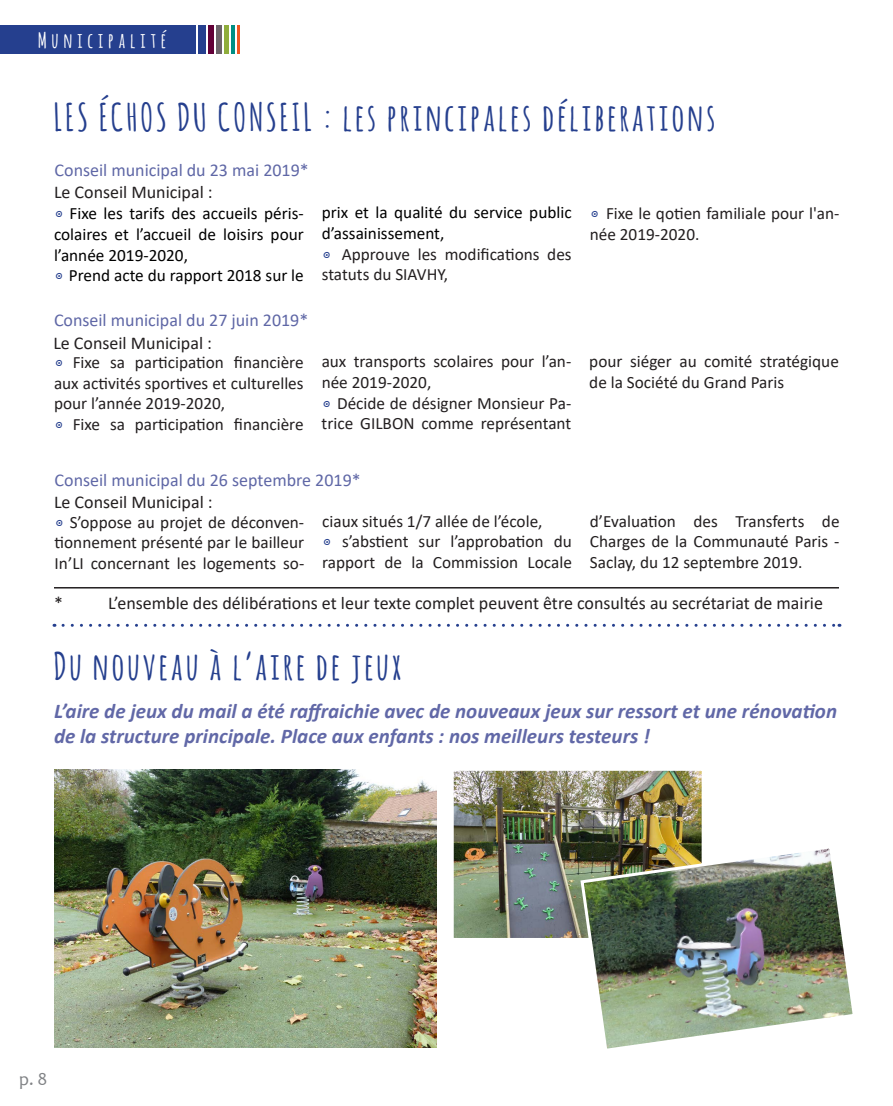
<style>
.page{position:relative;width:893px;height:1106px;background:#fff}
.page>*{position:absolute;margin:0;border:0;box-sizing:border-box;transform-origin:0 0}
.t1{font:700 37.5px "Amatic";letter-spacing:.1em;color:#253f8e}
.t2{font:italic 700 21px/25.2px "Calibri";color:#6168a7}
.t3{font:700 21px "Amatic";letter-spacing:.25em;color:#fff}
.t4{font:18px "Calibri";color:#231f20}
.t5{font:18px "Calibri";color:#5f67a6}
.t6{font:18px "Candara";color:#808285}
.t7{font:17.25px/20.7px "Calibri";color:#231f20}
.t8{font:17.25px/20.7px "Calibri";color:#000}
.s1{font-family:"PW New Arrows";color:#253f8e}
.s2{color:#231f20}
</style>
<div class="page">
<div style="left:0;top:26px;width:196px;height:28px;background:#253f8e"></div>
<div style="left:208px;top:26px;width:6px;height:28px;background:#620037"></div>
<div style="left:217px;top:26px;width:5px;height:28px;background:#6c6369"></div>
<hr style="left:225px;top:26px;width:4px;height:28px;background:#8fad3c">
<hr style="left:231px;top:26px;width:4px;height:28px;background:#008e84">
<hr style="left:237px;top:26px;width:3px;height:28px;background:#f15622">
<div style="left:199px;top:26px;width:7px;height:28px;background:#253f8e"></div>
<hr style="left:54px;top:587px;width:785px;height:1px;background:#231f20">
<svg style="left:63px;top:624px;width:777px;height:3px"></svg>
<img style="left:54px;top:770px;width:383px;height:277px">
<img style="left:455px;top:771px;width:246px;height:166px">
<div style="left:451px;top:767px;width:254px;height:174px;border:3px solid #fff"></div>
<img style="left:579px;top:843px;width:274px;height:206px">
<p class="t3" style="left:38px;top:26px;width:129px">Municipalité</p>
<h1 class="t1" style="left:54px;top:90px;width:662px">LES ÉCHOS DU CONSEIL : les principales déliberations</h1>
<p class="t5" style="left:55px;top:158px;width:256px">Conseil municipal du 23 mai 2019*</p>
<p class="t4" style="left:54px;top:179px;width:160px">Le Conseil Municipal :</p>
<p class="t8" style="left:54px;top:203px;width:251px"><span class="s1">a</span> Fixe les tarifs des accueils péris&shy;colaires et l’accueil de loisirs pour l’année 2019-2020,<br><span class="s1">a</span> Prend acte du rapport 2018 sur le</p>
<p class="t8" style="left:322px;top:202px;width:251px">prix et la qualité du service public d’assainissement,<br><span class="s1">a</span> <span class="s2">Approuve les modifications des statuts du SIAVHY,</span></p>
<p class="t7" style="left:590px;top:203px;width:251px"><span class="s1">a</span> Fixe le qotien familiale pour l'an&shy;née 2019-2020.</p>
<p class="t5" style="left:54px;top:308px;width:256px">Conseil municipal du 27 juin 2019*</p>
<p class="t4" style="left:53px;top:330px;width:160px">Le Conseil Municipal :</p>
<p class="t7" style="left:54px;top:351px;width:251px"><span class="s1">a</span> Fixe sa participation financière aux activités sportives et culturelles pour l’année 2019-2020,<br><span class="s1">a</span> Fixe sa participation financière</p>
<p class="t7" style="left:322px;top:351px;width:251px">aux transports scolaires pour l’an&shy;née 2019-2020,<br><span class="s1">a</span> Décide de désigner Monsieur Pa&shy;trice GILBON comme représentant</p>
<p class="t7" style="left:589px;top:351px;width:251px">pour siéger au comité stratégique de la Société du Grand Paris</p>
<p class="t5" style="left:55px;top:467px;width:308px">Conseil municipal du 26 septembre 2019*</p>
<p class="t4" style="left:54px;top:490px;width:160px">Le Conseil Municipal :</p>
<p class="t7" style="left:55px;top:511px;width:251px;text-align:justify"><span class="s1">a</span> S’oppose au projet de déconven&shy;tionnement présenté par le bailleur In’LI concernant les logements so-</p>
<p class="t7" style="left:322px;top:510px;width:251px">ciaux situés 1/7 allée de l’école,<br><span class="s1">a</span> s’abstient sur l’approbation du rapport de la Commission Locale</p>
<p class="t7" style="left:590px;top:510px;width:251px;text-align:justify">d’Evaluation des Transferts de Charges de la Communauté Paris - Saclay, du 12 septembre 2019.</p>
<p class="t4" style="left:54px;top:590px;width:10px">*</p>
<p class="t4" style="left:108px;top:590px;width:716px">L’ensemble des délibérations et leur texte complet peuvent être consultés au secrétariat de mairie</p>
<h1 class="t1" style="left:54px;top:639px;width:349px">Du nouveau à l’aire de jeux</h1>
<p class="t2" style="left:54px;top:697px;width:785px">L’aire de jeux du mail a été raffraichie avec de nouveaux jeux sur ressort et une rénovation de la structure principale. Place aux enfants : nos meilleurs testeurs !</p>
<p class="t6" style="left:19px;top:1067px;width:30px">p. 8</p>
</div>
